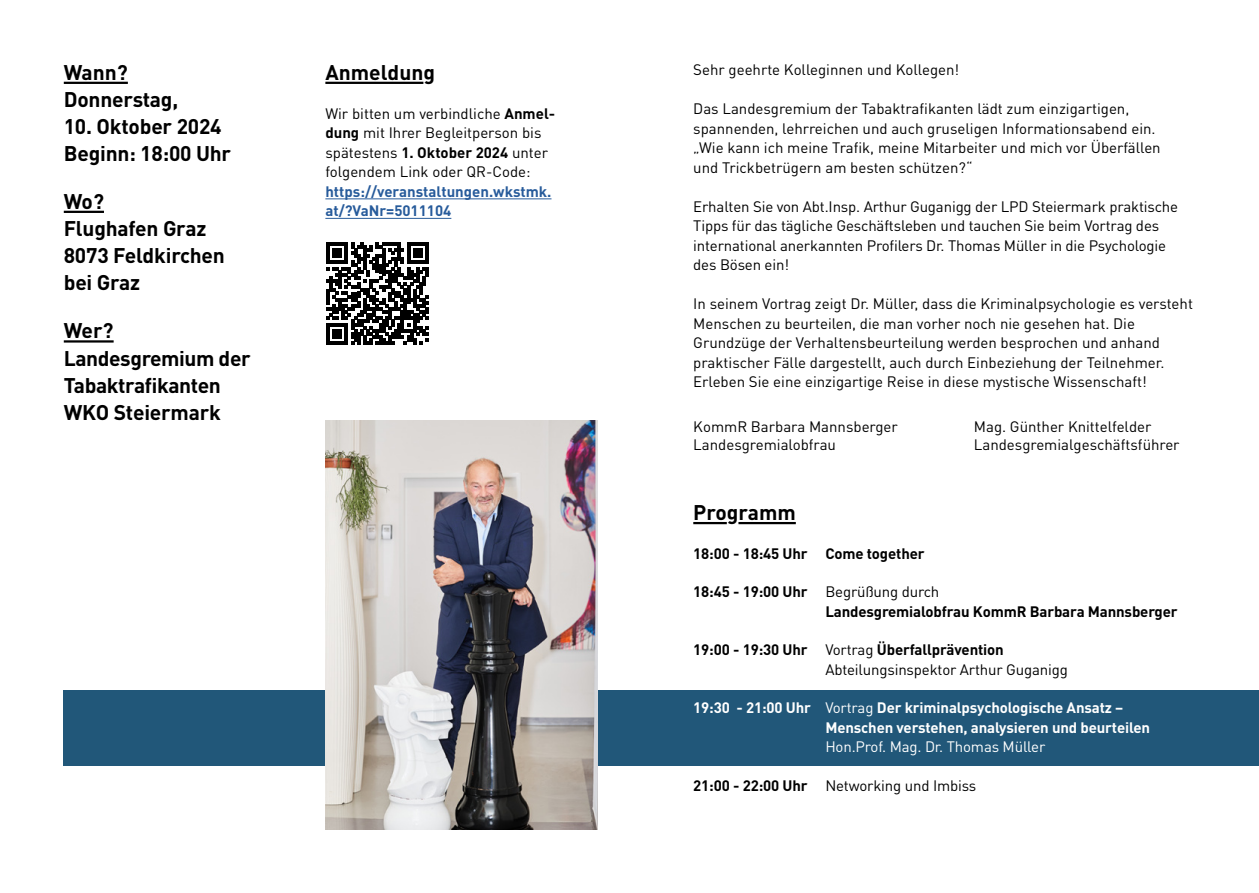
<style>
.page{position:relative;width:1259px;height:893px;background:#fff}
.page>*{position:absolute;margin:0;border:0;box-sizing:border-box;transform-origin:0 0}
.t1{font:700 21px/27px "DIN Pro";letter-spacing:-.01em;color:#000}
.t2{font:15px/19.5px "DIN Pro";color:#000}
.t3{font:700 15px/19.5px "DIN Pro";letter-spacing:-.01em;color:#000}
.t4{font:700 15px/19.5px "DIN Pro";letter-spacing:-.01em;color:#fff}
.t5{font:700 15px/19.5px "DIN Pro";color:#275b9b}
.t6{font:15px "DIN Pro";letter-spacing:-.01em;color:#fff}
.s1{font-weight:700}
.s2{font-weight:400}
</style>
<div class="page">
<div style="left:64px;top:690px;width:1195px;height:75px;background:#215779"></div>
<svg style="left:326px;top:242px;width:103px;height:103px"></svg>
<hr style="left:64px;top:82px;width:64px;height:2px;background:#000">
<hr style="left:64px;top:211px;width:40px;height:2px;background:#000">
<hr style="left:64px;top:340px;width:50px;height:3px;background:#000">
<hr style="left:325px;top:82px;width:98px;height:2px;background:#000">
<hr style="left:325px;top:198px;width:226px;height:1px;background:#275b9b">
<hr style="left:325px;top:218px;width:126px;height:1px;background:#275b9b">
<hr style="left:693px;top:522px;width:34px;height:2px;background:#000">
<hr style="left:738px;top:522px;width:58px;height:2px;background:#000">
<img style="left:325px;top:421px;width:272px;height:408px">
<h1 class="t1" style="left:64px;top:58px;width:116px">Wann?<br>Donnerstag,</h1>
<h1 class="t1" style="left:64px;top:112px;width:169px">10. Oktober 2024<br>Beginn: 18:00 Uhr</h1>
<h1 class="t1" style="left:64px;top:187px;width:163px">Wo?<br>Flughafen Graz<br>8073 Feldkirchen bei Graz</h1>
<h1 class="t1" style="left:64px;top:317px;width:188px">Wer?<br>Landesgremium der<br>Tabaktrafikanten<br>WKO Steiermark</h1>
<h1 class="t1" style="left:325px;top:58px;width:111px">Anmeldung</h1>
<p class="t2" style="left:325px;top:103px;width:231px">Wir bitten um verbindliche <span class="s1">Anmel&shy;dung</span> mit Ihrer Begleitperson bis spätestens <span class="s1">1. Oktober 2024</span> unter folgendem Link oder QR-Code:</p>
<p class="t5" style="left:325px;top:181px;width:228px">https://veranstaltungen.wkstmk. at/?VaNr=5011104</p>
<p class="t2" style="left:693px;top:59px;width:267px">Sehr geehrte Kolleginnen und Kollegen!</p>
<p class="t2" style="left:693px;top:98px;width:469px">Das Landesgremium der Tabaktrafikanten lädt zum einzigartigen, spannenden, lehrreichen und auch gruseligen Informationsabend ein. „Wie kann ich meine Trafik, meine Mitarbeiter und mich vor Überfällen und Trickbetrügern am besten schützen?“</p>
<p class="t2" style="left:693px;top:196px;width:486px">Erhalten Sie von Abt.Insp. Arthur Guganigg der LPD Steiermark praktische Tipps für das tägliche Geschäftsleben und tauchen Sie beim Vortrag des international anerkannten Profilers Dr. Thomas Müller in die Psychologie des Bösen ein!</p>
<p class="t2" style="left:693px;top:293px;width:501px">In seinem Vortrag zeigt Dr. Müller, dass die Kriminalpsychologie es versteht Menschen zu beurteilen, die man vorher noch nie gesehen hat. Die Grundzüge der Verhaltensbeurteilung werden besprochen und anhand praktischer Fälle dargestellt, auch durch Einbeziehung der Teilnehmer.<br>Erleben Sie eine einzigartige Reise in diese mystische Wissenschaft!</p>
<p class="t2" style="left:693px;top:416px;width:206px">KommR Barbara Mannsberger</p>
<p class="t2" style="left:974px;top:416px;width:179px">Mag. Günther Knittelfelder</p>
<p class="t2" style="left:693px;top:434px;width:144px">Landesgremialobfrau</p>
<p class="t2" style="left:974px;top:434px;width:207px">Landesgremialgeschäftsführer</p>
<h1 class="t1" style="left:693px;top:498px;width:104px">Programm</h1>
<p class="t3" style="left:693px;top:543px;width:233px">18:00 - 18:45 Uhr Come together</p>
<p class="t3" style="left:825px;top:581px;width:354px;text-indent:-132px">18:45 - 19:00 Uhr <span class="s2">Begrüßung durch<br></span>Landesgremialobfrau KommR Barbara Mannsberger</p>
<p class="t2" style="left:825px;top:639px;width:244px;text-indent:-132px"><span class="s1">19:00 - 19:30 Uhr</span> Vortrag <span class="s1">Überfallprävention<br></span>Abteilungsinspektor Arthur Guganigg</p>
<p class="t4" style="left:825px;top:697px;width:326px;text-indent:-132px">19:30 - 21:00 Uhr <span class="s2">Vortrag</span> Der kriminalpsychologische Ansatz –<br>Menschen verstehen, analysieren und beurteilen</p>
<p class="t6" style="left:825px;top:736px;width:221px">Hon.Prof. Mag. Dr. Thomas Müller</p>
<p class="t2" style="left:693px;top:775px;width:284px"><span class="s1">21:00 - 22:00 Uhr</span> Networking und Imbiss</p>
</div>
